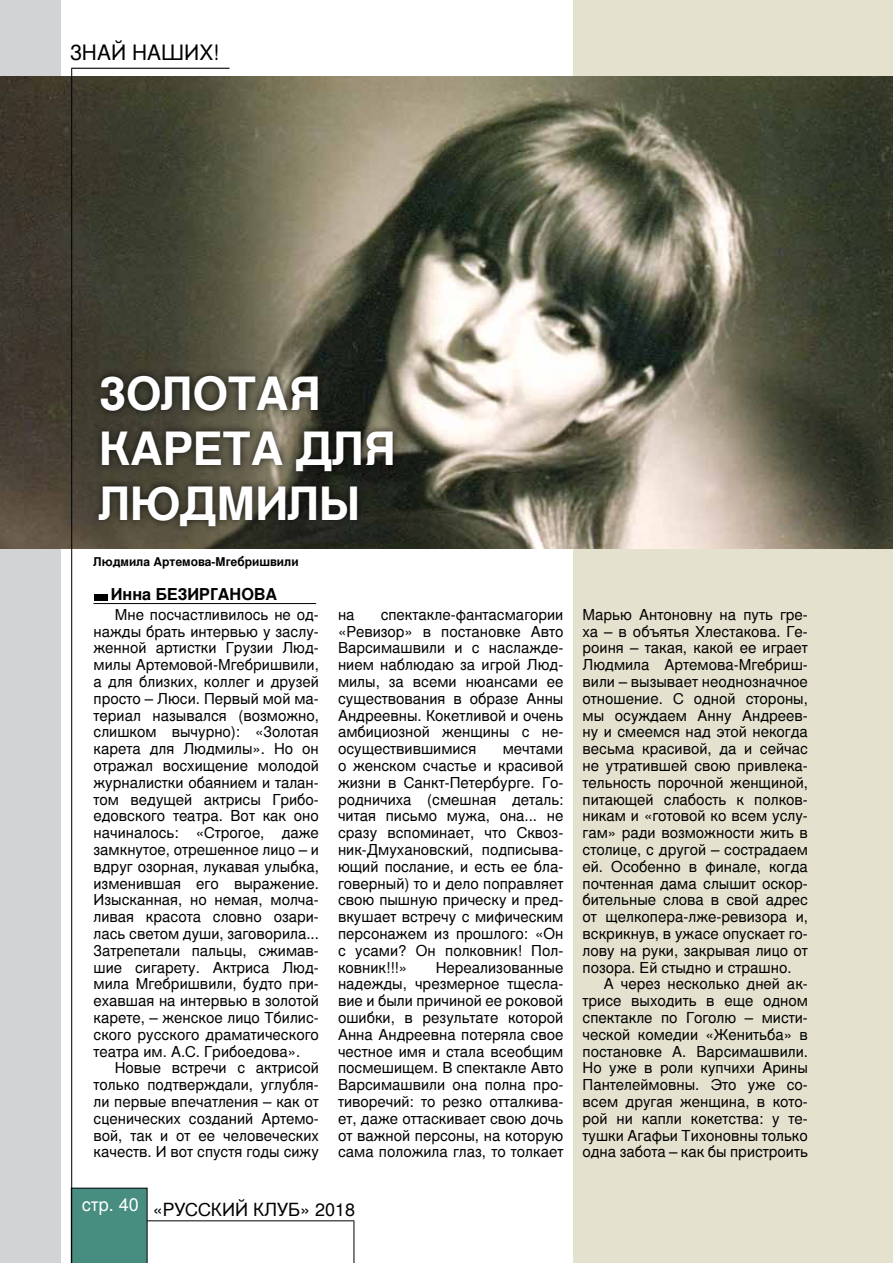
<style>
.page{position:relative;width:893px;height:1263px;background:#fff}
.page>*{position:absolute;margin:0;border:0;box-sizing:border-box;transform-origin:0 0}
.t1{font:700 45.6px/54.6px "Nimbus San LCY";color:#fff}
.t2{font:21.15px "Nimbus San LCY";color:#000}
.t3{font:18px "Nimbus San LCY";color:#000}
.t4{font:700 16.2px "Nimbus San LCY";color:#000}
.t5{font:15px/16.8px "Nimbus San LCY";color:#000;text-align:justify}
.t6{font:700 12px "Nimbus San LCY";color:#000}
</style>
<div class="page">
<div style="left:573px;top:0;width:320px;height:1263px;background:#e4e2cf"></div>
<div style="left:0;top:0;width:61px;height:1263px;background:#d1d3d4"></div>
<div style="left:72px;top:1188px;width:75px;height:75px;background:#478e81"></div>
<hr style="left:147px;top:1220px;width:207px;height:1px;background:#000">
<hr style="left:354px;top:1220px;width:1px;height:43px;background:#000">
<div style="left:95px;top:594px;width:13px;height:7px;background:#000"></div>
<hr style="left:94px;top:603px;width:222px;height:1px;background:#000">
<img style="left:0;top:77px;width:893px;height:472px">
<hr style="left:71px;top:68px;width:159px;height:1px;background:#000">
<hr style="left:71px;top:68px;width:1px;height:1195px;background:#000">
<div style="left:91px;top:368px;width:310px;height:165px;background:#000;opacity:.75"></div>
<h2 class="t2" style="left:70px;top:41px;width:150px">знай наших!</h2>
<h1 class="t1" style="left:99px;top:367px;width:160px">ЗОЛОТАЯ<br>КАРЕТА</h1>
<h1 class="t1" style="left:296px;top:421px;width:34px">ДЛЯ</h1>
<h1 class="t1" style="left:99px;top:476px;width:38px">ЛЮДМИЛЫ</h1>
<p class="t6" style="left:94px;top:554px;width:207px">Людмила Артемова-Мгебришвили</p>
<p class="t4" style="left:111px;top:585px;width:57px">Инна БЕЗИР</p>
<p class="t4" style="left:210px;top:585px;width:56px">ГАНОВА</p>
<p class="t5" style="left:94px;top:606px;width:227px;text-indent:21px">Мне посчастливилось не од&shy;нажды брать интервью у заслу&shy;женной артистки Грузии Люд&shy;милы Артемовой-Мгебришвили, а для близких, коллег и друзей просто – Люси. Первый мой ма&shy;териал назывался (возможно, слишком вычурно): «Золотая карета для Людмилы». Но он отражал восхищение молодой журналистки обаянием и талан&shy;том ведущей актрисы Грибо&shy;едовского театра. Вот как оно начиналось: «Строгое, даже замкнутое, отрешенное лицо – и вдруг озорная, лукавая улыбка, изменившая его выражение.<br>Изысканная, но немая, молча&shy;ливая красота словно озари&shy;лась светом души, заговорила...<br>Затрепетали пальцы, сжимав&shy;шие сигарету. Актриса Люд&shy;мила Мгебришвили, будто при&shy;ехавшая на интервью в золотой карете, – женское лицо Тбилис&shy;ского русского драматического театра им. А.С. Грибоедова».</p>
<p class="t5" style="left:94px;top:1060px;width:227px;text-indent:21px">Новые встречи с актрисой только подтверждали, углубля&shy;ли первые впечатления – как от сценических созданий Артемо&shy;вой, так и от ее человеческих качеств. И вот спустя годы сижу</p>
<p class="t5" style="left:338px;top:606px;width:227px;text-indent:43px">спектакле-фантасмагории «Ревизор» в постановке Авто Варсимашвили и с наслажде&shy;нием наблюдаю за игрой Люд&shy;милы, за всеми нюансами ее существования в образе Анны Андреевны. Кокетливой и очень амбициозной женщины с не&shy;осуществившимися</p>
<p class="t5" style="left:338px;top:606px;width:18px">на</p>
<p class="t5" style="left:338px;top:740px;width:227px;text-indent:165px">мечтами о женском счастье и красивой жизни в Санкт-П етербурге. Го&shy;родничиха (смешная деталь: читая письмо мужа, она... не сразу вспоминает, что Сквоз&shy;ник-Дмухановский, подписыва&shy;ющий послание, и есть ее бла&shy;говерный) то и дело поправляет свою пышную прическу и пред&shy;вкушает встречу с мифическим персонажем из прошлого: «Он с усами? Он полковник! Пол&shy;ковник!!!»</p>
<p class="t5" style="left:338px;top:959px;width:227px;text-indent:98px">Нереализованные надежды, чрезмерное тщесла&shy;вие и были причиной ее роковой ошибки, в результате которой Анна Андреевна потеряла свое честное имя и стала всеобщим посмешищем. В спектакле Авто Варсимашвили она полна про&shy;тиворечий: то резко отталкива&shy;ет, даже оттаскивает свою дочь от важной персоны, на которую сама положила глаз, то толкает</p>
<p class="t3" style="left:82px;top:1199px;width:94px"><sup>стр.</sup> <sup>40</sup> «РУССКИЙ</p>
<p class="t3" style="left:253px;top:1199px;width:13px">КЛУБ</p>
<p class="t3" style="left:300px;top:1199px;width:57px">» 2018</p>
<p class="t5" style="left:583px;top:606px;width:227px">Марью Антоновну на путь гре&shy;ха – в объятья Хлестакова. Ге&shy;роиня – такая, какой ее играет Людмила Артемова-Мгебриш&shy;вили – вызывает неоднозначное отношение. С одной стороны, мы осуждаем Анну Андреев&shy;ну и смеемся над этой некогда весьма красивой, да и сейчас не утратившей свою привлека&shy;тельность порочной женщиной, питающей слабость к полков&shy;никам и «готовой ко всем услу&shy;гам» ради возможности жить в столице, с другой – сострадаем ей. Особенно в финале, когда почтенная дама слышит оскор&shy;бительные слова в свой адрес от щелкопера-лже-ревизора и, вскрикнув, в ужасе опускает го&shy;лову на руки, закрывая лицо от позора. Ей стыдно и страшно.</p>
<p class="t5" style="left:583px;top:976px;width:227px;text-indent:21px">А через несколько дней ак&shy;трисе выходить в еще одном спектакле по Гоголю – мисти&shy;ческой комедии «Женитьба» в постановке А. Варсимашвили.<br>Но уже в роли купчихи Арины П антелеймовны. Это уже со&shy;всем другая женщина, в кото&shy;рой ни капли кокетства: у те&shy;тушки Агафьи Тихоновны только одна забота – как бы пристроить</p>
</div>
